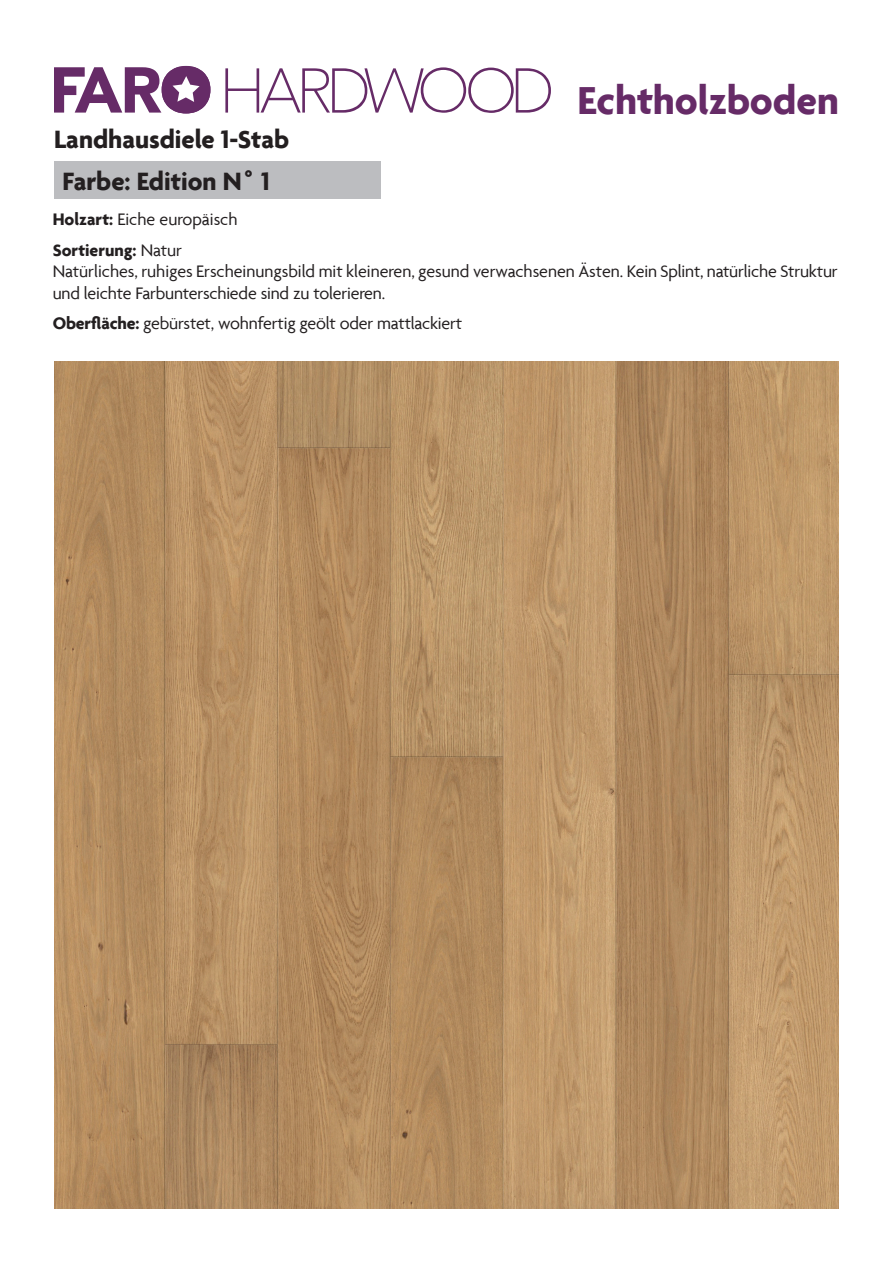
<style>
.page{position:relative;width:893px;height:1263px;background:#fff}
.page>*{position:absolute;margin:0;border:0;box-sizing:border-box;transform-origin:0 0}
.t1{font:700 42px "Agenda";letter-spacing:-.005em;color:#662b67}
.t2{font:700 27px "Agenda";color:#231f20}
.t3{font:18px/30.2px "Agenda";letter-spacing:-.01em;color:#231f20}
.s1{font-weight:700}
</style>
<div class="page">
<img style="left:54px;top:361px;width:785px;height:848px">
<div style="left:54px;top:162px;width:326px;height:37px;background:#bcbdc0"></div>
<svg style="left:225px;top:67px;width:326px;height:46px"></svg>
<svg style="left:54px;top:66px;width:156px;height:48px"></svg>
<h2 class="t2" style="left:54px;top:122px;width:237px">Landhausdiele 1-Stab</h2>
<h2 class="t2" style="left:63px;top:165px;width:209px">Farbe: Edition N˚ 1</h2>
<h1 class="t1" style="left:577px;top:74px;width:263px">Echtholzboden</h1>
<p class="t3" style="left:53px;top:204px;width:186px"><span class="s1">Holzart:</span> Eiche europäisch<br><span class="s1">Sortierung:</span> Natur</p>
<p class="t3" style="left:53px;top:260px;width:786px;line-height:21.6px">Natürliches, ruhiges Erscheinungsbild mit kleineren, gesund verwachsenen Ästen. Kein Splint, natürliche Struktur und leichte Farbunterschiede sind zu tolerieren.</p>
<p class="t3" style="left:53px;top:308px;width:411px"><span class="s1">Oberfläche:</span> gebürstet, wohnfertig geölt oder mattlackiert</p>
</div>
